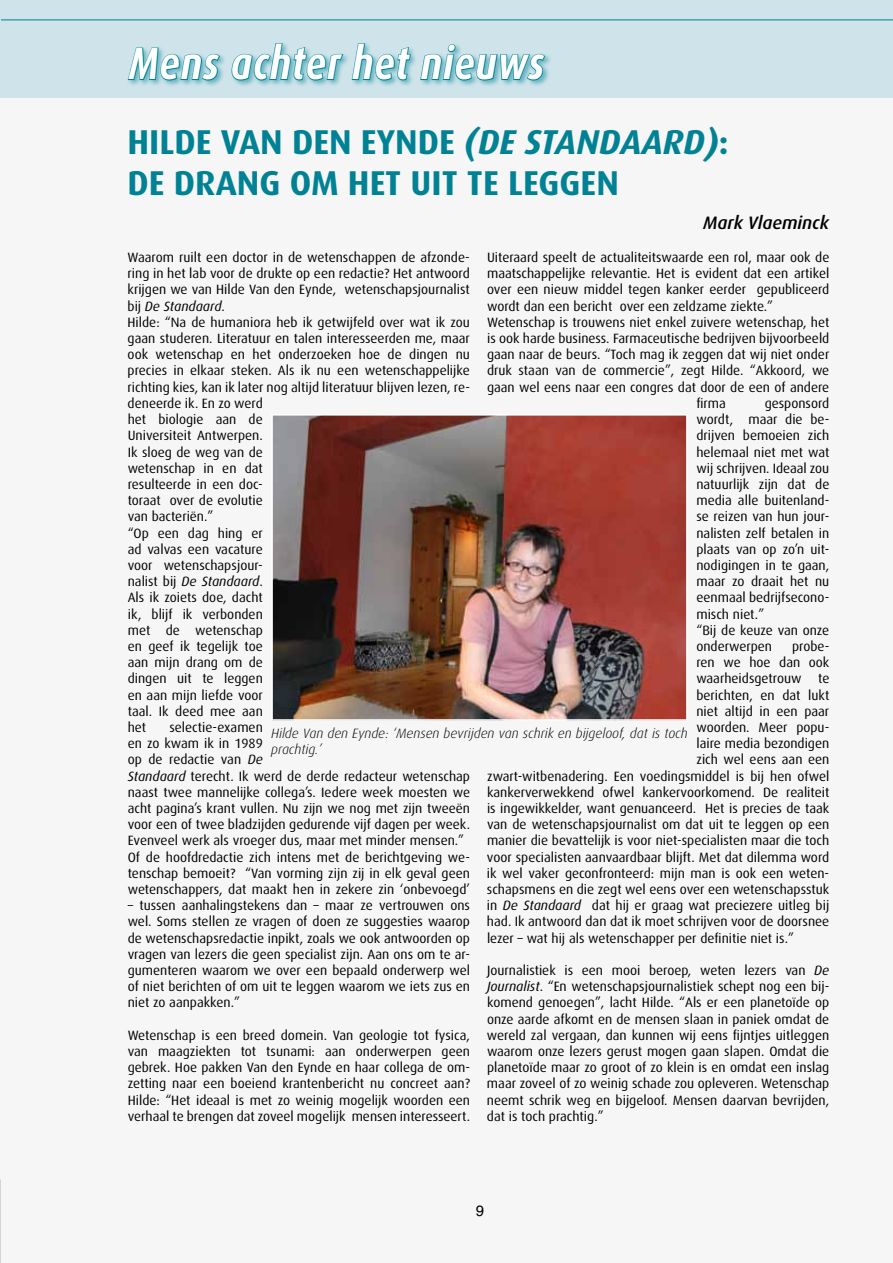
<style>
.page{position:relative;width:893px;height:1263px;background:#f6f6f6}
.page>*{position:absolute;margin:0;border:0;box-sizing:border-box;transform-origin:0 0}
.t1{font:italic 700 45px "Dax";letter-spacing:.025em;color:#fff;scale:.82 1}
.t2{font:700 34.5px/41.4px "Dax";color:#008294}
.t3{font:italic 500 18px "Dax";color:#000}
.t4{font:15px "Helvetica LT Std";color:#000}
.t5{font:13.5px/16.2px "Dax";color:#000}
.t6{font:italic 300 13.5px/16.2px "Dax";color:#000}
.s1{font-style:italic}
</style>
<div class="page">
<div style="left:0;top:0;width:893px;height:98px;background:#cee4ea"></div>
<hr style="left:0;top:20px;width:893px;height:1px;background:#008294">
<div style="left:127px;top:42px;width:426px;height:46px;background:#008294;opacity:.5"></div>
<svg style="left:127px;top:44px;width:94px;height:37px"></svg>
<svg style="left:231px;top:43px;width:113px;height:45px"></svg>
<svg style="left:351px;top:43px;width:61px;height:45px"></svg>
<svg style="left:419px;top:19px;width:127px;height:69px"></svg>
<img style="left:274px;top:417px;width:411px;height:301px">
<div style="left:271px;top:414px;width:417px;height:307px;border:2px solid #fff"></div>
<img style="left:0;top:530px;width:1px;height:720px">
<h1 class="t1" style="left:129px;top:38px;width:508px">Mens achter het nieuws</h1>
<h2 class="t2" style="left:128px;top:121px;width:603px">HILDE VAN DEN EYNDE <span class="s1">(DE STANDAARD)</span>:<br>DE DRANG OM HET UIT TE LEGGEN</h2>
<h3 class="t3" style="left:703px;top:212px;width:128px">Mark Vlaeminck</h3>
<p class="t5" style="left:128px;top:249px;width:344px">Waarom ruilt een doctor in de wetenschappen de afzonde&shy;ring in het lab voor de drukte op een redactie? Het antwoord krijgen we van Hilde Van den Eynde, wetenschapsjournalist bij <span class="s1">De Standaard</span>.<br>Hilde: “Na de humaniora heb ik getwijfeld over wat ik zou gaan studeren. Literatuur en talen interesseerden me, maar ook wetenschap en het onderzoeken hoe de dingen nu precies in elkaar steken. Als ik nu een wetenschappelijke richting kies, kan ik later nog altijd literatuur blijven lezen, re&shy;deneerde ik. En zo werd<br>het biologie aan de<br>Universiteit Antwerpen.<br>Ik sloeg de weg van de<br>wetenschap in en dat<br>resulteerde in een doc-<br>toraat over de evolutie<br>van bacteriën.”<br>“Op een dag hing er<br>ad valvas een vacature<br>voor wetenschapsjour-<br>nalist bij <span class="s1">De Standaard</span>.<br>Als ik zoiets doe, dacht<br>ik, blijf ik verbonden<br>met de wetenschap<br>en geef ik tegelijk toe<br>aan mijn drang om de<br>dingen uit te leggen<br>en aan mijn liefde voor<br>taal. Ik deed mee aan<br>het</p>
<p class="t5" style="left:487px;top:249px;width:344px">Uiteraard speelt de actualiteitswaarde een rol, maar ook de</p>
<p class="t5" style="left:487px;top:266px;width:344px">maatschappelijke relevantie. Het is evident dat een artikel</p>
<p class="t5" style="left:487px;top:282px;width:344px">over een nieuw middel tegen kanker eerder gepubliceerd</p>
<p class="t5" style="left:487px;top:298px;width:288px">wordt dan een bericht over een zeldzame ziekte.”</p>
<p class="t5" style="left:487px;top:314px;width:344px">Wetenschap is trouwens niet enkel zuivere wetenschap, het</p>
<p class="t5" style="left:487px;top:330px;width:344px">is ook harde business. Farmaceutische bedrijven bijvoorbeeld</p>
<p class="t5" style="left:487px;top:347px;width:344px">gaan naar de beurs. “Toch mag ik zeggen dat wij niet onder</p>
<p class="t5" style="left:487px;top:363px;width:344px">druk staan van de commercie”, zegt Hilde. “Akkoord, we</p>
<p class="t5" style="left:487px;top:379px;width:344px">gaan wel eens naar een congres dat door de een of andere</p>
<p class="t5" style="left:696px;top:395px;width:31px">firma</p>
<p class="t5" style="left:696px;top:395px;width:134px;text-indent:68px">gesponsord wordt, maar die be&shy;drijven bemoeien zich helemaal niet met wat wij schrijven. Ideaal zou natuurlijk zijn dat de media alle buitenland&shy;se reizen van hun jour&shy;nalisten zelf betalen in plaats van op zo’n uit&shy;nodigingen in te gaan, maar zo draait het nu eenmaal bedrijfsecono&shy;misch niet.”<br>“Bij de keuze van onze onderwerpen</p>
<p class="t5" style="left:792px;top:638px;width:39px">probe-</p>
<p class="t5" style="left:696px;top:654px;width:134px">ren we hoe dan ook</p>
<p class="t5" style="left:696px;top:671px;width:134px">waarheidsgetrouw te</p>
<p class="t5" style="left:696px;top:687px;width:134px">berichten, en dat lukt</p>
<p class="t5" style="left:696px;top:703px;width:134px">niet altijd in een paar</p>
<p class="t5" style="left:696px;top:719px;width:134px">woorden. Meer popu-</p>
<p class="t5" style="left:696px;top:735px;width:134px">laire media bezondigen</p>
<p class="t5" style="left:696px;top:752px;width:134px">zich wel eens aan een</p>
<p class="t5" style="left:487px;top:768px;width:344px">zwart-witbenadering. Een voedingsmiddel is bij hen ofwel</p>
<p class="t5" style="left:487px;top:784px;width:344px">kankerverwekkend ofwel kankervoorkomend. De realiteit</p>
<p class="t5" style="left:487px;top:800px;width:344px">is ingewikkelder, want genuanceerd. Het is precies de taak</p>
<p class="t5" style="left:487px;top:816px;width:344px">van de wetenschapsjournalist om dat uit te leggen op een</p>
<p class="t5" style="left:487px;top:833px;width:344px">manier die bevattelijk is voor niet-specialisten maar die toch</p>
<p class="t5" style="left:487px;top:849px;width:344px">voor specialisten aanvaardbaar blijft. Met dat dilemma word</p>
<p class="t5" style="left:487px;top:865px;width:344px">ik wel vaker geconfronteerd: mijn man is ook een weten-</p>
<p class="t5" style="left:487px;top:881px;width:344px">schapsmens en die zegt wel eens over een wetenschapsstuk</p>
<p class="t5" style="left:487px;top:897px;width:344px">in <span class="s1">De Standaard</span> dat hij er graag wat preciezere uitleg bij</p>
<p class="t5" style="left:487px;top:914px;width:344px">had. Ik antwoord dan dat ik moet schrijven voor de doorsnee</p>
<p class="t5" style="left:487px;top:930px;width:308px">lezer – wat hij als wetenschapper per definitie niet is.”</p>
<p class="t5" style="left:487px;top:962px;width:344px;text-align:justify">Journalistiek is een mooi beroep, weten lezers van <span class="s1">De Journalist</span>. “En wetenschapsjournalistiek schept nog een bij&shy;komend genoegen”, lacht Hilde. “Als er een planetoïde op onze aarde afkomt en de mensen slaan in paniek omdat de wereld zal vergaan, dan kunnen wij eens fijntjes uitleggen waarom onze lezers gerust mogen gaan slapen. Omdat die planetoïde maar zo groot of zo klein is en omdat een inslag maar zoveel of zo weinig schade zou opleveren. Wetenschap neemt schrik weg en bijgeloof. Mensen daarvan bevrijden, dat is toch prachtig.”</p>
<p class="t5" style="left:128px;top:719px;width:344px;text-indent:42px">selectie-examen<br>en zo kwam ik in 1989<br>op de redactie van <span class="s1">De<br>Standaard</span> terecht. Ik werd de derde redacteur wetenschap naast twee mannelijke collega’s. Iedere week moesten we acht pagina’s krant vullen. Nu zijn we nog met zijn tweeën voor een of twee bladzijden gedurende vijf dagen per week.<br>Evenveel werk als vroeger dus, maar met minder mensen.” Of de hoofdredactie zich intens met de berichtgeving we&shy;tenschap bemoeit? “Van vorming zijn zij in elk geval geen wetenschappers, dat maakt hen in zekere zin ‘onbevoegd’</p>
<p class="t5" style="left:128px;top:897px;width:344px;text-align:justify">– tussen aanhalingstekens dan – maar ze vertrouwen ons wel. Soms stellen ze vragen of doen ze suggesties waarop de wetenschapsredactie inpikt, zoals we ook antwoorden op vragen van lezers die geen specialist zijn. Aan ons om te ar&shy;gumenteren waarom we over een bepaald onderwerp wel of niet berichten of om uit te leggen waarom we iets zus en niet zo aanpakken.”</p>
<p class="t5" style="left:128px;top:1027px;width:344px;text-align:justify">Wetenschap is een breed domein. Van geologie tot fysica, van maagziekten tot tsunami: aan onderwerpen geen gebrek. Hoe pakken Van den Eynde en haar collega de om&shy;zetting naar een boeiend krantenbericht nu concreet aan?<br>Hilde: “Het ideaal is met zo weinig mogelijk woorden een verhaal te brengen dat zoveel mogelijk mensen interesseert.</p>
<p class="t6" style="left:271px;top:725px;width:418px">Hilde Van den Eynde: ‘Mensen bevrijden van schrik en bijgeloof, dat is toch prachtig.’</p>
<p class="t4" style="left:476px;top:1202px;width:10px">9</p>
</div>
